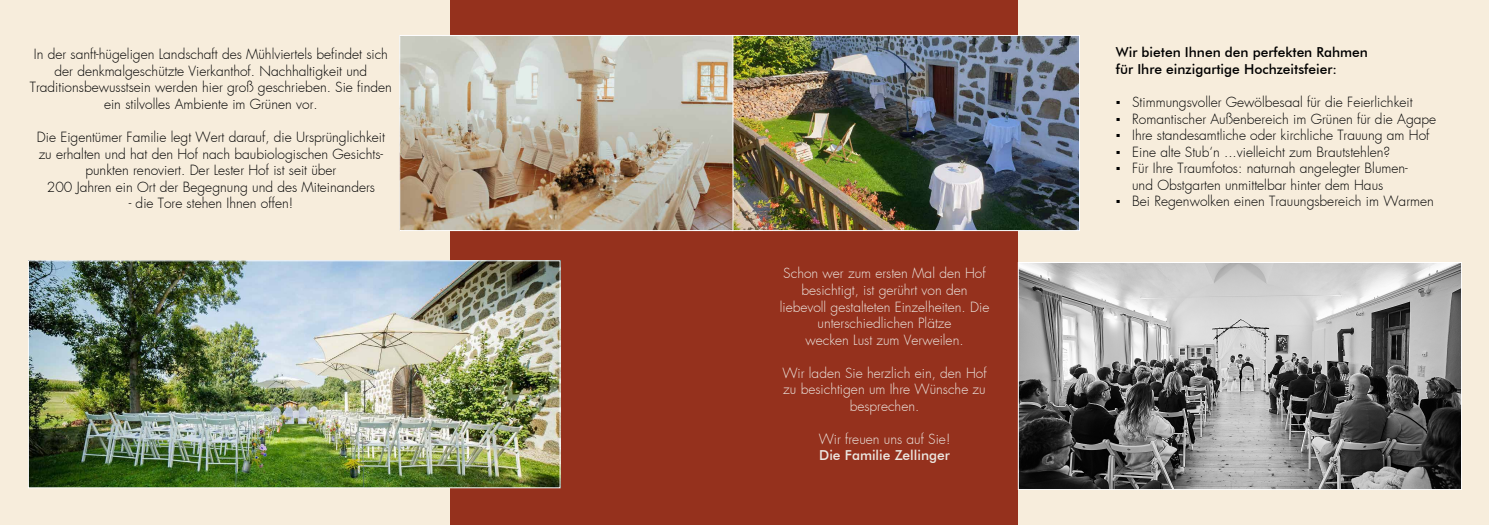
<style>
.page{position:relative;width:1489px;height:525px;background:#fff}
.page>*{position:absolute;margin:0;border:0;box-sizing:border-box;transform-origin:0 0}
.t1{font:300 13.75px/16.5px "Futura";color:#000;text-align:center}
.t2{font:300 13.75px/16.5px "Futura";color:#ece7e1;text-align:center}
.t3{font:500 13.75px/16.5px "Futura BT";color:#000}
.t4{font:500 13.75px "Futura BT";color:#ece7e1}
.s1{font-family:"Segoe UI"}
</style>
<div class="page">
<div style="left:1017px;top:0;width:471px;height:524px;background:#f7eddc"></div>
<div style="left:0;top:0;width:450px;height:524px;background:#f7eddc"></div>
<div style="left:733px;top:0;width:284px;height:524px;background:#95311d"></div>
<div style="left:450px;top:0;width:283px;height:524px;background:#95311d"></div>
<img style="left:401px;top:37px;width:676px;height:192px">
<div style="left:732px;top:35px;width:347px;height:195px;border:1px solid #fff"></div>
<img style="left:1020px;top:264px;width:439px;height:223px">
<div style="left:1018px;top:262px;width:443px;height:227px;border:1px solid #fff"></div>
<div style="left:399px;top:35px;width:334px;height:196px;border:1px solid #fff"></div>
<img style="left:30px;top:262px;width:528px;height:223px">
<div style="left:28px;top:260px;width:532px;height:227px;border:1px solid #fff"></div>
<p class="t1" style="left:30px;top:46px;width:363px">In der sanft-hügeligen Landschaft des Mühlviertels befindet sich der denkmalgeschützte Vierkanthof. Nachhaltigkeit und Traditionsbewusstsein werden hier groß geschrieben. Sie finden ein stilvolles Ambiente im Grünen vor.</p>
<p class="t1" style="left:37px;top:129px;width:349px">Die Eigentümer Familie legt Wert darauf, die Ursprünglichkeit zu erhalten und hat den Hof nach baubiologischen Gesichts&shy;punkten renoviert. Der Lester Hof ist seit über<br>200 Jahren ein Ort der Begegnung und des Miteinanders</p>
<p class="t1" style="left:129px;top:195px;width:166px">- die Tore stehen Ihnen offen!</p>
<p class="t2" style="left:779px;top:265px;width:211px">Schon wer zum ersten Mal den Hof besichtigt, ist gerührt von den liebevoll gestalteten Einzelheiten. Die unterschiedlichen Plätze<br>wecken Lust zum Verweilen.</p>
<p class="t2" style="left:782px;top:364px;width:206px">Wir laden Sie herzlich ein, den Hof zu besichtigen um Ihre Wünsche zu besprechen.</p>
<p class="t2" style="left:818px;top:430px;width:133px">Wir freuen uns auf Sie!</p>
<p class="t4" style="left:819px;top:446px;width:132px">Die Familie Zellinger</p>
<p class="t3" style="left:1115px;top:44px;width:253px">Wir bieten Ihnen den perfekten Rahmen für Ihre einzigartige Hochzeitsfeier:</p>
<p class="t1" style="left:1115px;top:94px;width:298px"><span class="s1">▪</span> Stimmungsvoller Gewölbesaal für die Feierlichkeit</p>
<p class="t1" style="left:1115px;top:110px;width:322px"><span class="s1">▪</span> Romantischer Außenbereich im Grünen für die Agape</p>
<p class="t1" style="left:1115px;top:127px;width:315px"><span class="s1">▪</span> Ihre standesamtliche oder kirchliche Trauung am Hof</p>
<p class="t1" style="left:1115px;top:143px;width:276px"><span class="s1">▪</span> Eine alte Stub‘n ...vielleicht zum Brautstehlen?</p>
<p class="t1" style="left:1132px;top:160px;width:277px;text-align:left;text-indent:-16px"><span class="s1">▪</span> Für Ihre Traumfotos: naturnah angelegter Blumen&shy;und Obstgarten unmittelbar hinter dem Haus</p>
<p class="t1" style="left:1115px;top:193px;width:319px"><span class="s1">▪</span> Bei Regenwolken einen Trauungsbereich im Warmen</p>
</div>
